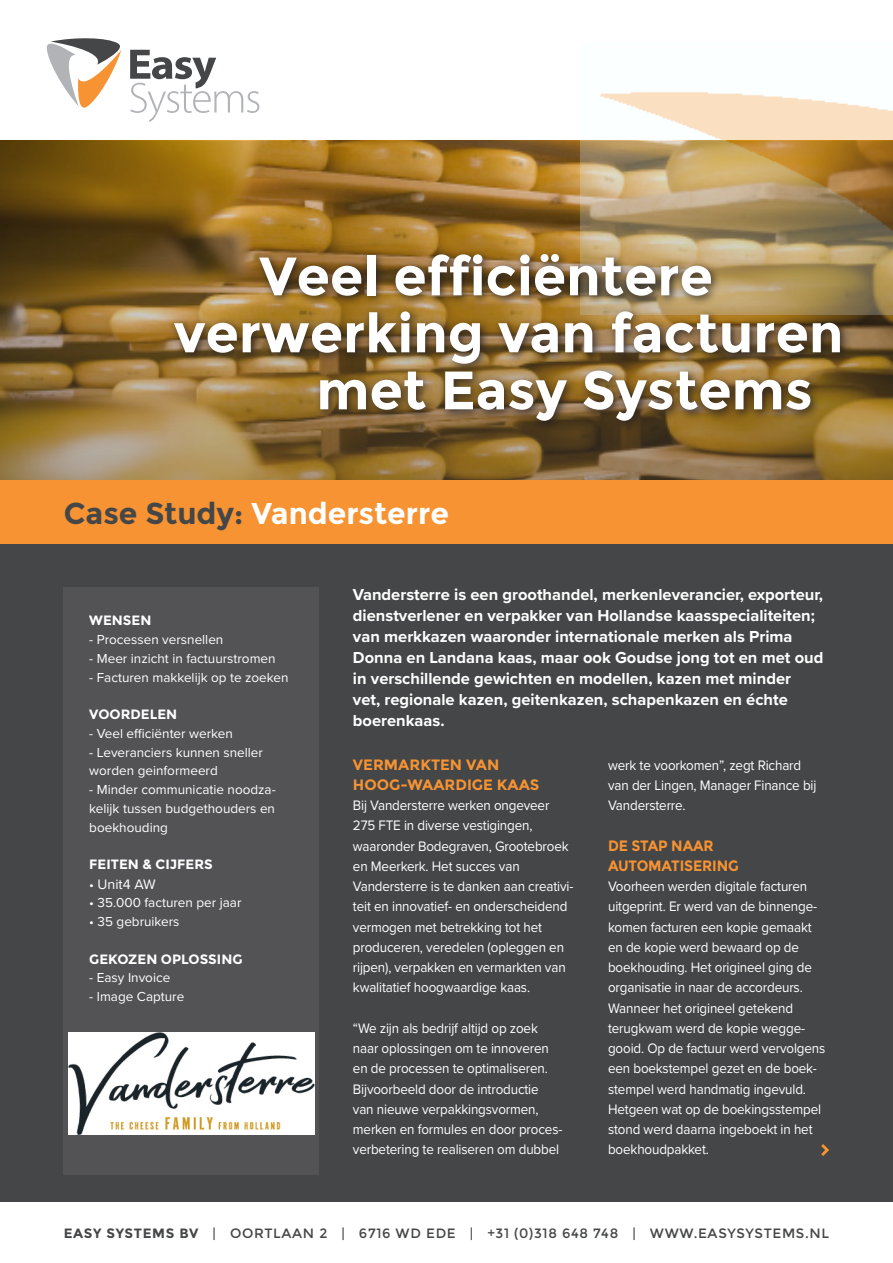
<style>
.page{position:relative;width:893px;height:1263px;background:#fff}
.page>*{position:absolute;margin:0;border:0;box-sizing:border-box;transform-origin:0 0}
.Oneliner_over_foto{font:700 54px/57px "Montserrat";color:#fff}
.Kop{font:700 30px "Montserrat";color:#fff}
.Intro_wit{font:700 16.5px/21px "Proxima Nova";color:#fff}
.Tussenkop{font:700 15px "Montserrat";letter-spacing:-.01em;color:#f79332}
.Tussenkop-2{font:700 15px/20.2px "Montserrat";letter-spacing:-.01em;color:#f79332;scale:.94 1}
.Body_grijs{font:14.25px/20.2px "Proxima Nova";letter-spacing:-.01em;color:#fff;scale:.94 1}
.Body_wit{font:14.25px "Proxima Nova";color:#fff}
.Body_wit-2{font:13.5px/18.8px "Proxima Nova";color:#fff;text-align:justify}
.t1{font:13.5px "Montserrat";letter-spacing:.05em;color:#454647}
.Tussenkop-3{font:700 13.5px "Montserrat";color:#fff}
.s1{color:#454647}
.s2{font-size:13.5px}
.s3{font-weight:700}
</style>
<div class="page">
<div style="left:0;top:544px;width:893px;height:657px;background:#454647"></div>
<div style="left:0;top:480px;width:893px;height:64px;background:#f79332"></div>
<img style="left:581px;top:92px;width:312px;height:49px">
<svg style="left:47px;top:38px;width:212px;height:84px"></svg>
<div style="left:64px;top:587px;width:255px;height:588px;background:#535355"></div>
<img style="left:0;top:141px;width:893px;height:339px">
<svg style="left:821px;top:1144px;width:8px;height:12px"></svg>
<div style="left:169px;top:248px;width:682px;height:184px;background:#231f20;opacity:.85"></div>
<img style="left:69px;top:1033px;width:245px;height:101px">
<p class="Oneliner_over_foto" style="left:174px;top:248px;width:671px;text-indent:86px">Veel efficiëntere verwerking van facturen</p>
<p class="Oneliner_over_foto" style="left:316px;top:362px;width:498px">met Easy Systems</p>
<p class="Kop" style="left:64px;top:495px;width:387px"><span class="s1">Case Study:</span> Vandersterre</p>
<p class="Tussenkop-3" style="left:89px;top:613px;width:64px">WENSEN</p>
<p class="Body_wit-2" style="left:89px;top:630px;width:136px">- Processen versnellen</p>
<p class="Body_wit-2" style="left:89px;top:648px;width:188px">- Meer inzicht in factuurstromen</p>
<p class="Body_wit-2" style="left:89px;top:667px;width:201px">- Facturen makkelijk op te zoeken</p>
<p class="Tussenkop-3" style="left:89px;top:706px;width:89px">VOORDELEN</p>
<p class="Body_wit-2" style="left:89px;top:723px;width:145px">- Veel efficiënter werken</p>
<p class="Body_wit-2" style="left:89px;top:742px;width:175px">- Leveranciers kunnen sneller</p>
<p class="Body_wit-2" style="left:89px;top:761px;width:130px">worden geinformeerd</p>
<p class="Body_wit-2" style="left:89px;top:780px;width:188px">- Minder communicatie noodza&shy;kelijk tussen budgethouders en boekhouding</p>
<p class="Tussenkop-3" style="left:89px;top:856px;width:125px">FEITEN &amp; CIJFERS</p>
<p class="Body_wit" style="left:89px;top:873px;width:68px"><span class="s2">•</span> Unit4 AW</p>
<p class="Body_wit-2" style="left:89px;top:893px;width:154px">• 35.000 facturen per jaar</p>
<p class="Body_wit-2" style="left:89px;top:912px;width:92px">• 35 gebruikers</p>
<p class="Tussenkop-3" style="left:89px;top:951px;width:155px">GEKOZEN OPLOSSING</p>
<p class="Body_wit-2" style="left:89px;top:968px;width:83px">- Easy Invoice</p>
<p class="Body_wit-2" style="left:89px;top:987px;width:97px">- Image Capture</p>
<p class="Intro_wit" style="left:353px;top:584px;width:472px">Vandersterre is een groothandel, merkenleverancier, exporteur, dienstverlener en verpakker van Hollandse kaasspecialiteiten; van merkkazen waaronder internationale merken als Prima Donna en Landana kaas, maar ook Goudse jong tot en met oud in verschillende gewichten en modellen, kazen met minder<br>vet, regionale kazen, geitenkazen, schapenkazen en échte boerenkaas.</p>
<p class="Tussenkop" style="left:353px;top:755px;width:148px">VERMARKTEN VAN</p>
<p class="Tussenkop" style="left:353px;top:776px;width:188px">HOOG-WAARDIGE KAAS</p>
<p class="Body_grijs" style="left:353px;top:795px;width:236px">Bij Vandersterre werken ongeveer 275 FTE in diverse vestigingen, waaronder Bodegraven, Grootebroek en Meerkerk. Het succes van Vandersterre is te danken aan creativi&shy;teit en innovatief- en onderscheidend vermogen met betrekking tot het produceren, veredelen (opleggen en rijpen), verpakken en vermarkten van kwalitatief hoogwaardige kaas.</p>
<p class="Body_grijs" style="left:353px;top:1017px;width:224px">“We zijn als bedrijf altijd op zoek naar oplossingen om te innoveren en de processen te optimaliseren.<br>Bijvoorbeeld door de introductie van nieuwe verpakkingsvormen, merken en formules en door proces&shy;verbetering te realiseren om dubbel</p>
<p class="Body_grijs" style="left:608px;top:754px;width:223px">werk te voorkomen”, zegt Richard van der Lingen, Manager Finance bij<br>Vandersterre.</p>
<p class="Tussenkop-2" style="left:608px;top:835px;width:140px">DE STAP NAAR<br>AUTOMATISERING</p>
<p class="Body_grijs" style="left:608px;top:876px;width:224px">Voorheen werden digitale facturen uitgeprint. Er werd van de binnenge&shy;komen facturen een kopie gemaakt en de kopie werd bewaard op de boekhouding. Het origineel ging de organisatie in naar de accordeurs.</p>
<p class="Body_grijs" style="left:608px;top:997px;width:233px">Wanneer het origineel getekend terugkwam werd de kopie wegge&shy;gooid. Op de factuur werd vervolgens een boekstempel gezet en de boek&shy;stempel werd handmatig ingevuld.<br>Hetgeen wat op de boekingsstempel stond werd daarna ingeboekt in het boekhoudpakket.</p>
<p class="t1" style="left:64px;top:1225px;width:767px"><span class="s3">EASY SYSTEMS BV</span> | OORTLAAN 2 | 6716 WD EDE | +31 (0)318 648 748 | WWW.EASYSYSTEMS.NL</p>
</div>
